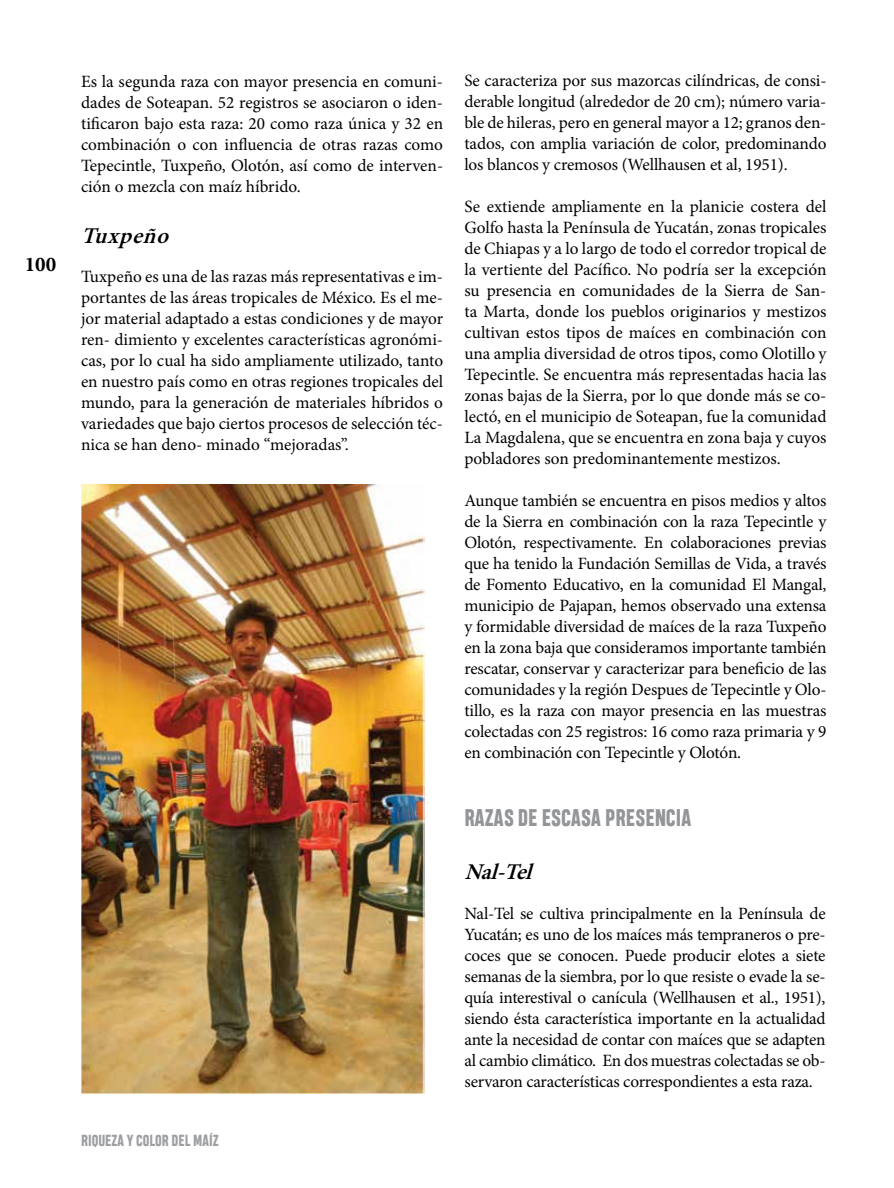
<style>
.page{position:relative;width:894px;height:1188px;background:#fff}
.page>*{position:absolute;margin:0;border:0;box-sizing:border-box;transform-origin:0 0}
.t1{font:22.5px "Heading Smallcase Pro Trial Extra B";color:#939598}
.t2{font:italic 600 22.5px "Minion Pro";color:#000}
.t3{font:700 21px "Minion Pro";color:#000}
.t4{font:17.25px/21px "Minion Pro";letter-spacing:-.01em;color:#000;text-align:justify}
.t5{font:15px "Heading Smallcase Pro Trial Extra B";color:#9d9fa2}
</style>
<div class="page">
<img style="left:81px;top:484px;width:343px;height:610px">
<p class="t3" style="left:25px;top:250px;width:33px">100</p>
<p class="t4" style="left:81px;top:71px;width:364px">Es la segunda raza con mayor presencia en comuni&shy;dades de Soteapan. 52 registros se asociaron o iden&shy;tificaron bajo esta raza: 20 como raza única y 32 en combinación o con influencia de otras razas como Tepecintle, Tuxpeño, Olotón, así como de interven&shy;ción o mezcla con maíz híbrido.</p>
<h1 class="t2" style="left:81px;top:220px;width:97px">Tuxpeño</h1>
<p class="t4" style="left:81px;top:266px;width:364px">Tuxpeño es una de las razas más representativas e im&shy;portantes de las áreas tropicales de México. Es el me&shy;jor material adaptado a estas condiciones y de mayor ren- dimiento y excelentes características agronómi&shy;cas, por lo cual ha sido ampliamente utilizado, tanto en nuestro país como en otras regiones tropicales del mundo, para la generación de materiales híbridos o variedades que bajo ciertos procesos de selección téc&shy;nica se han deno- minado “mejoradas”.</p>
<p class="t5" style="left:81px;top:1131px;width:139px">RIQUEZA Y COLOR DEL MAÍZ</p>
<p class="t4" style="left:464px;top:70px;width:364px">Se caracteriza por sus mazorcas cilíndricas, de consi&shy;derable longitud (alrededor de 20 cm); número varia&shy;ble de hileras, pero en general mayor a 12; granos den&shy;tados, con amplia variación de color, predominando los blancos y cremosos (Wellhausen et al, 1951).</p>
<p class="t4" style="left:464px;top:196px;width:364px">Se extiende ampliamente en la planicie costera del Golfo hasta la Península de Yucatán, zonas tropicales de Chiapas y a lo largo de todo el corredor tropical de la vertiente del Pacífico. No podría ser la excepción su presencia en comunidades de la Sierra de San&shy;ta Marta, donde los pueblos originarios y mestizos cultivan estos tipos de maíces en combinación con una amplia diversidad de otros tipos, como Olotillo y Tepecintle. Se encuentra más representadas hacia las zonas bajas de la Sierra, por lo que donde más se co&shy;lectó, en el municipio de Soteapan, fue la comunidad La Magdalena, que se encuentra en zona baja y cuyos pobladores son predominantemente mestizos.</p>
<p class="t4" style="left:464px;top:490px;width:364px">Aunque también se encuentra en pisos medios y altos de la Sierra en combinación con la raza Tepecintle y Olotón, respectivamente. En colaboraciones previas que ha tenido la Fundación Semillas de Vida, a través de Fomento Educativo, en la comunidad El Mangal, municipio de Pajapan, hemos observado una extensa y formidable diversidad de maíces de la raza Tuxpeño en la zona baja que consideramos importante también rescatar, conservar y caracterizar para beneficio de las comunidades y la región Despues de Tepecintle y Olo&shy;tillo, es la raza con mayor presencia en las muestras colectadas con 25 registros: 16 como raza primaria y 9 en combinación con Tepecintle y Olotón.</p>
<h1 class="t1" style="left:464px;top:804px;width:229px">RAZAS DE ESCASA PRESENCIA</h1>
<h1 class="t2" style="left:465px;top:857px;width:77px">Nal-Tel</h1>
<p class="t4" style="left:465px;top:903px;width:363px">Nal-Tel se cultiva principalmente en la Península de Yucatán; es uno de los maíces más tempraneros o pre&shy;coces que se conocen. Puede producir elotes a siete semanas de la siembra, por lo que resiste o evade la se&shy;quía interestival o canícula (Wellhausen et al., 1951), siendo ésta característica importante en la actualidad ante la necesidad de contar con maíces que se adapten al cambio climático. En dos muestras colectadas se ob&shy;servaron características correspondientes a esta raza.</p>
</div>
